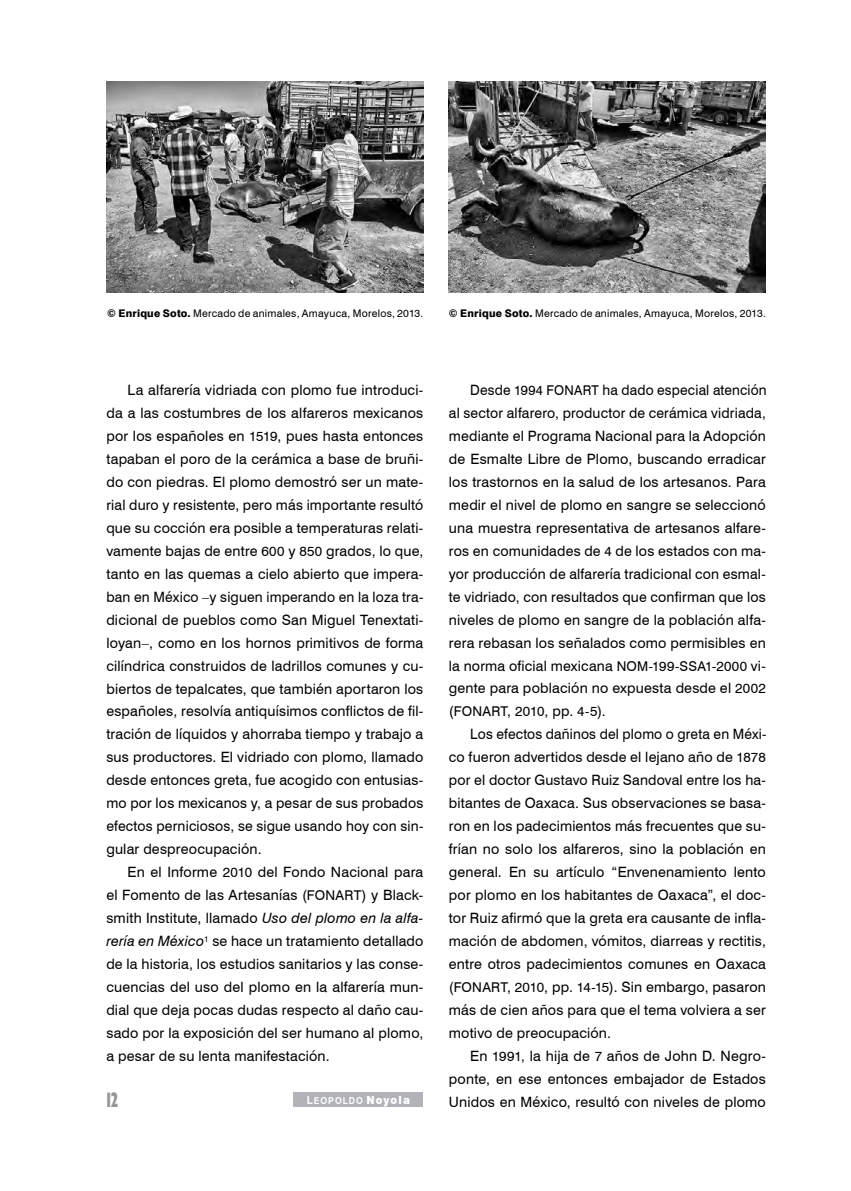
<style>
.page{position:relative;width:851px;height:1191px;background:#fff}
.page>*{position:absolute;margin:0;border:0;box-sizing:border-box;transform-origin:0 0}
.t1{font:700 condensed 21px "Humanist 521 BT Xtra";color:#939598;scale:.75 1}
.t2{font:14.25px "Swiss 721 BT";letter-spacing:.015em;color:#000}
.t3{font:14.25px/23px "Swiss 721 BT";letter-spacing:.015em;color:#000;text-align:justify;scale:.96 1}
.t4{font:13.5px "Swiss 721 BT";letter-spacing:.015em;color:#000}
.t5{font:11.25px "Swiss 721 BT Bold SC850";color:#fff;scale:.9 1}
.t6{font:10.5px "Swiss 721 BT";letter-spacing:.02em;color:#000}
.t7{font:9.6px "Swiss 721 BT Bold SC850";letter-spacing:.12em;color:#fff;scale:.9 1}
.s1{font-weight:800}
.s2{font-size:13.5px}
.s3{font-style:italic}
.s4{font-size:14.25px}
.s5{font-family:"Swiss 721 BT";font-weight:900;font-size:11.25px}
</style>
<div class="page">
<div style="left:293px;top:1092px;width:130px;height:14px;background:#b1b3b6"></div>
<img style="left:106px;top:82px;width:317px;height:210px">
<img style="left:449px;top:82px;width:316px;height:210px">
<p class="t6" style="left:107px;top:306px;width:317px"><span class="s1">© Enrique Soto.</span> Mercado de animales, Amayuca, Morelos, 2013.</p>
<p class="t6" style="left:449px;top:306px;width:318px"><span class="s1">© Enrique Soto.</span> Mercado de animales, Amayuca, Morelos, 2013.</p>
<p class="t2" style="left:128px;top:380px;width:297px">La alfarería vidriada con plomo fue introduci-</p>
<p class="t2" style="left:106px;top:403px;width:318px">da a las costumbres de los alfareros mexicanos</p>
<p class="t2" style="left:106px;top:426px;width:318px">por los españoles en <span class="s2">1519</span>, pues hasta entonces</p>
<p class="t2" style="left:106px;top:449px;width:318px">tapaban el poro de la cerámica a base de bruñi-</p>
<p class="t2" style="left:106px;top:472px;width:318px">do con piedras. El plomo demostró ser un mate-</p>
<p class="t2" style="left:106px;top:495px;width:318px">rial duro y resistente, pero más importante resultó</p>
<p class="t2" style="left:106px;top:518px;width:318px">que su cocción era posible a temperaturas relati-</p>
<p class="t2" style="left:106px;top:541px;width:318px">vamente bajas de entre <span class="s2">600</span> y <span class="s2">850</span> grados, lo que,</p>
<p class="t2" style="left:106px;top:564px;width:318px">tanto en las quemas a cielo abierto que impera-</p>
<p class="t2" style="left:106px;top:587px;width:318px">ban en México –y siguen imperando en la loza tra-</p>
<p class="t2" style="left:106px;top:609px;width:318px">dicional de pueblos como San Miguel Tenextati-</p>
<p class="t2" style="left:106px;top:632px;width:318px">loyan–, como en los hornos primitivos de forma</p>
<p class="t2" style="left:106px;top:655px;width:318px">cilíndrica construidos de ladrillos comunes y cu-</p>
<p class="t2" style="left:106px;top:678px;width:318px">biertos de tepalcates, que también aportaron los</p>
<p class="t2" style="left:106px;top:701px;width:318px">españoles, resolvía antiquísimos conflictos de fil-</p>
<p class="t2" style="left:106px;top:724px;width:318px">tración de líquidos y ahorraba tiempo y trabajo a</p>
<p class="t2" style="left:106px;top:747px;width:318px">sus productores. El vidriado con plomo, llamado</p>
<p class="t2" style="left:106px;top:770px;width:318px">desde entonces greta, fue acogido con entusias-</p>
<p class="t2" style="left:106px;top:793px;width:318px">mo por los mexicanos y, a pesar de sus probados</p>
<p class="t2" style="left:106px;top:816px;width:318px">efectos perniciosos, se sigue usando hoy con sin-</p>
<p class="t2" style="left:106px;top:839px;width:157px">gular despreocupación.</p>
<p class="t2" style="left:128px;top:862px;width:297px">En el Informe <span class="s2">2010</span> del Fondo Nacional para</p>
<p class="t2" style="left:106px;top:885px;width:318px">el Fomento de las Artesanías (<span class="s2">FONART</span>) y Black-</p>
<p class="t2" style="left:106px;top:908px;width:318px">smith Institute, llamado <span class="s3">Uso del plomo en la alfa-</span></p>
<p class="t2" style="left:106px;top:931px;width:318px"><span class="s3">rería en México</span><sup>1</sup> se hace un tratamiento detallado</p>
<p class="t2" style="left:106px;top:954px;width:318px">de la historia, los estudios sanitarios y las conse-</p>
<p class="t2" style="left:106px;top:977px;width:318px">cuencias del uso del plomo en la alfarería mun-</p>
<p class="t2" style="left:106px;top:1000px;width:318px">dial que deja pocas dudas respecto al daño cau-</p>
<p class="t2" style="left:106px;top:1023px;width:318px">sado por la exposición del ser humano al plomo,</p>
<p class="t2" style="left:106px;top:1046px;width:225px">a pesar de su lenta manifestación.</p>
<p class="t3" style="left:449px;top:378px;width:332px;text-indent:21px">Desde <span class="s2">1994 FONART</span> ha dado especial atención al sector alfarero, productor de cerámica vidriada, mediante el Programa Nacional para la Adopción de Esmalte Libre de Plomo, buscando erradicar los trastornos en la salud de los artesanos. Para medir el nivel de plomo en sangre se seleccionó una muestra representativa de artesanos alfare&shy;ros en comunidades de <span class="s2">4</span> de los estados con ma&shy;yor producción de alfarería tradicional con esmal&shy;te vidriado, con resultados que confirman que los niveles de plomo en sangre de la población alfa&shy;rera rebasan los señalados como permisibles en la norma oficial mexicana <span class="s2">NOM-199-SSA1-2000</span> vi&shy;gente para población no expuesta desde el <span class="s2">2002</span></p>
<p class="t4" style="left:449px;top:702px;width:158px"><span class="s4">(</span>FONART<span class="s4">,</span> 2010<span class="s4">, pp.</span> 4-5<span class="s4">).</span></p>
<p class="t2" style="left:470px;top:724px;width:298px">Los efectos dañinos del plomo o greta en Méxi-</p>
<p class="t2" style="left:449px;top:747px;width:318px">co fueron advertidos desde el lejano año de <span class="s2">1878</span></p>
<p class="t2" style="left:449px;top:770px;width:318px">por el doctor Gustavo Ruiz Sandoval entre los ha-</p>
<p class="t2" style="left:449px;top:793px;width:318px">bitantes de Oaxaca. Sus observaciones se basa-</p>
<p class="t2" style="left:449px;top:816px;width:318px">ron en los padecimientos más frecuentes que su-</p>
<p class="t2" style="left:449px;top:839px;width:318px">frían no solo los alfareros, sino la población en</p>
<p class="t2" style="left:449px;top:862px;width:318px">general. En su artículo “Envenenamiento lento</p>
<p class="t2" style="left:449px;top:885px;width:318px">por plomo en los habitantes de Oaxaca”, el doc-</p>
<p class="t2" style="left:449px;top:908px;width:318px">tor Ruiz afirmó que la greta era causante de infla-</p>
<p class="t2" style="left:449px;top:931px;width:318px">mación de abdomen, vómitos, diarreas y rectitis,</p>
<p class="t2" style="left:449px;top:954px;width:318px">entre otros padecimientos comunes en Oaxaca</p>
<p class="t2" style="left:449px;top:977px;width:318px">(<span class="s2">FONART</span>, <span class="s2">2010</span>, pp. <span class="s2">14-15</span>). Sin embargo, pasaron</p>
<p class="t2" style="left:449px;top:1000px;width:318px">más de cien años para que el tema volviera a ser</p>
<p class="t2" style="left:449px;top:1023px;width:163px">motivo de preocupación.</p>
<p class="t2" style="left:470px;top:1046px;width:297px">En <span class="s2">1991,</span> la hija de <span class="s2">7</span> años de John D. Negro-</p>
<p class="t2" style="left:449px;top:1068px;width:318px">ponte, en ese entonces embajador de Estados</p>
<p class="t1" style="left:106px;top:1086px;width:17px">12</p>
<p class="t7" style="left:314px;top:1093px;width:108px">EOPOLDO <span class="s5">Noyola</span></p>
<p class="t5" style="left:307px;top:1091px;width:7px">L</p>
<p class="t2" style="left:449px;top:1091px;width:318px">Unidos en México, resultó con niveles de plomo</p>
</div>
